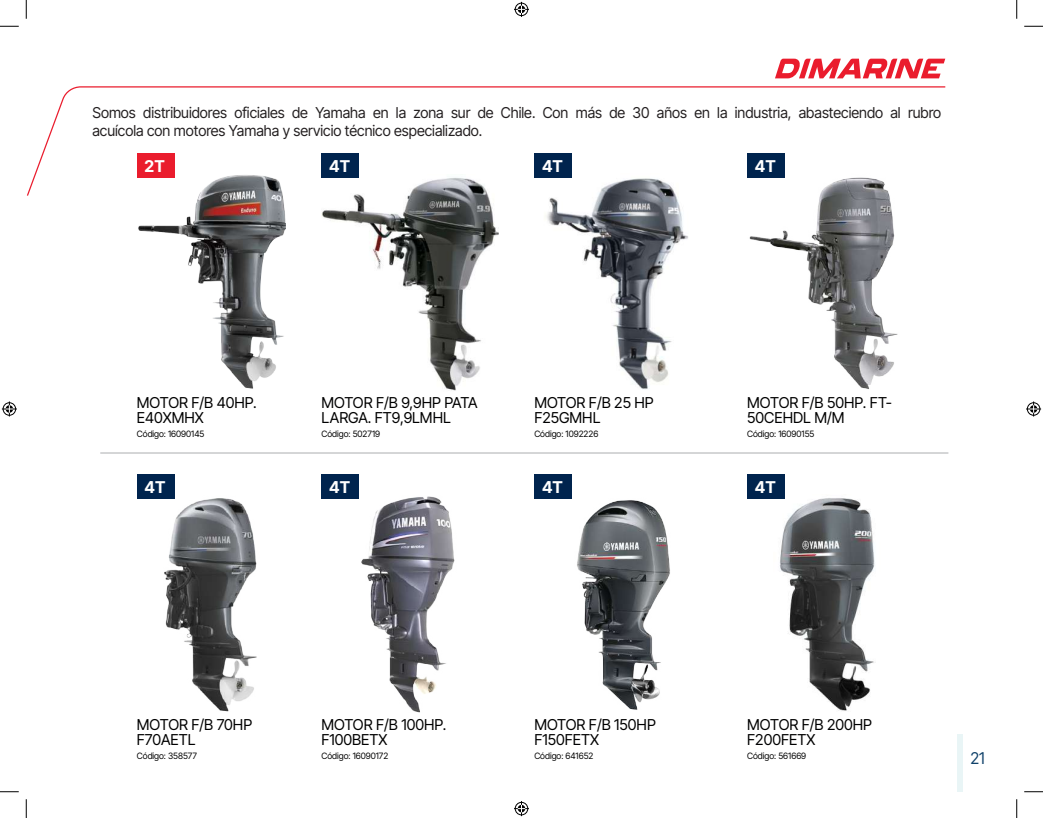
<style>
.page{position:relative;width:1043px;height:818px;background:#fff}
.page>*{position:absolute;margin:0;border:0;box-sizing:border-box;transform-origin:0 0}
.t1{font:700 16.25px "Inter Tight";letter-spacing:.01em;color:#fff}
.t2{font:16.25px "Inter Tight";color:#10426a}
.t3{font:15px/15px "Inter Tight";color:#000001}
.t4{font:15px/18px "Inter Tight";color:#231f20}
.t5{font:8.75px "Inter Tight";color:#000001}
</style>
<div class="page">
<img style="left:138px;top:197px;width:147px;height:192px">
<img style="left:164px;top:495px;width:93px;height:217px">
<div style="left:137px;top:474px;width:37px;height:25px;background:#00244e"></div>
<img style="left:321px;top:197px;width:177px;height:194px">
<img style="left:361px;top:496px;width:94px;height:217px">
<div style="left:321px;top:474px;width:38px;height:25px;background:#00244e"></div>
<img style="left:546px;top:197px;width:142px;height:193px">
<img style="left:571px;top:495px;width:99px;height:215px">
<div style="left:534px;top:474px;width:37px;height:25px;background:#00244e"></div>
<img style="left:749px;top:197px;width:149px;height:192px">
<img style="left:780px;top:495px;width:95px;height:216px">
<div style="left:747px;top:474px;width:37px;height:25px;background:#00244e"></div>
<hr style="left:100px;top:452px;width:848px;height:1px;background:#bcbdc0">
<div style="left:956px;top:734px;width:6px;height:57px;background:#e9f5f6"></div>
<svg style="left:775px;top:59px;width:170px;height:19px"></svg>
<svg style="left:27px;top:86px;width:919px;height:111px"></svg>
<svg style="left:0;top:25px;width:19px;height:2px"></svg>
<svg style="left:1024px;top:25px;width:18px;height:2px"></svg>
<svg style="left:0;top:791px;width:19px;height:1px"></svg>
<svg style="left:1024px;top:791px;width:18px;height:1px"></svg>
<svg style="left:25px;top:0;width:2px;height:19px"></svg>
<svg style="left:25px;top:799px;width:2px;height:19px"></svg>
<svg style="left:1016px;top:0;width:1px;height:19px"></svg>
<svg style="left:1016px;top:799px;width:1px;height:19px"></svg>
<svg style="left:514px;top:2px;width:15px;height:15px"></svg>
<svg style="left:514px;top:801px;width:15px;height:15px"></svg>
<svg style="left:2px;top:401px;width:15px;height:15px"></svg>
<svg style="left:1026px;top:401px;width:15px;height:15px"></svg>
<p class="t4" style="left:92px;top:103px;width:850px">Somos distribuidores oficiales de Yamaha en la zona sur de Chile. Con más de 30 años en la industria, abasteciendo al rubro acuícola con motores Yamaha y servicio técnico especializado.</p>
<p class="t1" style="left:145px;top:154px;width:22px">2T</p>
<p class="t1" style="left:329px;top:154px;width:22px">4T</p>
<p class="t1" style="left:542px;top:154px;width:22px">4T</p>
<p class="t1" style="left:755px;top:154px;width:22px">4T</p>
<p class="t3" style="left:137px;top:395px;width:121px">MOTOR F/B 40HP.<br>E40XMHX</p>
<p class="t5" style="left:137px;top:427px;width:69px">Código: 16090145</p>
<p class="t1" style="left:145px;top:475px;width:22px">4T</p>
<p class="t3" style="left:321px;top:395px;width:157px">MOTOR F/B 9,9HP PATA<br>LARGA. FT9,9LMHL</p>
<p class="t5" style="left:321px;top:427px;width:60px">Código: 502719</p>
<p class="t1" style="left:329px;top:475px;width:22px">4T</p>
<p class="t3" style="left:534px;top:395px;width:121px">MOTOR F/B 25 HP<br>F25GMHL</p>
<p class="t5" style="left:534px;top:427px;width:65px">Código: 1092226</p>
<p class="t1" style="left:542px;top:475px;width:22px">4T</p>
<p class="t3" style="left:137px;top:716px;width:117px">MOTOR F/B 70HP<br>F70AETL</p>
<p class="t5" style="left:137px;top:749px;width:62px">Código: 358577</p>
<p class="t3" style="left:321px;top:716px;width:126px">MOTOR F/B 100HP.<br>F100BETX</p>
<p class="t5" style="left:321px;top:749px;width:68px">Código: 16090172</p>
<p class="t3" style="left:534px;top:716px;width:123px">MOTOR F/B 150HP<br>F150FETX</p>
<p class="t5" style="left:534px;top:749px;width:61px">Código: 641652</p>
<p class="t3" style="left:747px;top:395px;width:146px">MOTOR F/B 50HP. FT-<br>50CEHDL M/M</p>
<p class="t5" style="left:747px;top:427px;width:69px">Código: 16090155</p>
<p class="t1" style="left:755px;top:475px;width:22px">4T</p>
<p class="t3" style="left:747px;top:716px;width:126px">MOTOR F/B 200HP<br>F200FETX</p>
<p class="t5" style="left:747px;top:749px;width:61px">Código: 561669</p>
<p class="t2" style="left:970px;top:746px;width:16px">21</p>
</div>
